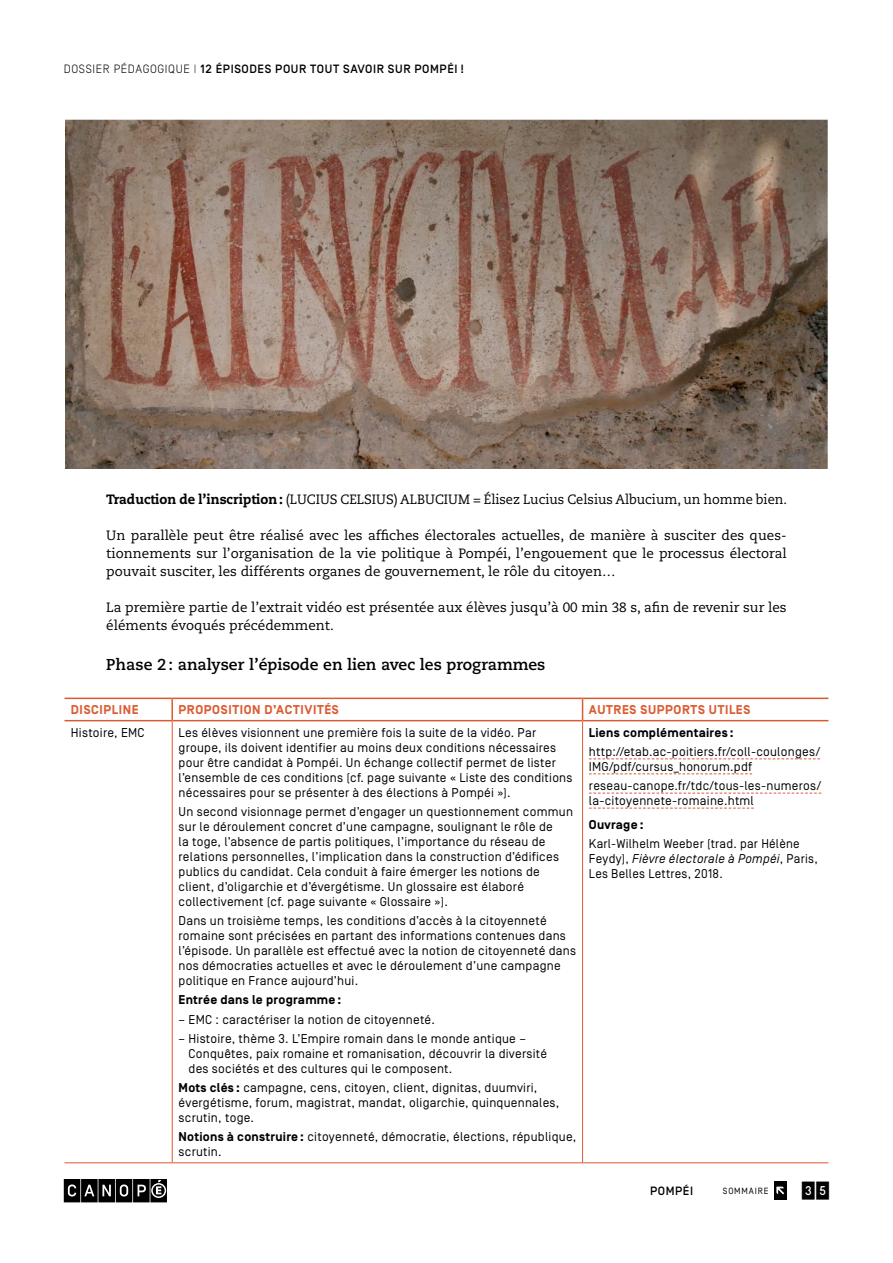
<style>
.page{position:relative;width:893px;height:1263px;background:#fff}
.page>*{position:absolute;margin:0;border:0;box-sizing:border-box;transform-origin:0 0}
.t1{font:500 18px "Simplon CNDP";color:#000}
.Titre3{font:700 15.75px "Caecilia LT Std";color:#000}
.Texte_courant{font:13.5px/18px "Caecilia LT Std";color:#000;text-align:justify}
.Texte_courant-2{font:13.5px "Caecilia LT Std";color:#000;scale:.96 1}
.Tableau_Texte{font:12.75px/15px "Simplon BP Regular";letter-spacing:.02em;color:#000}
.Tableau_Tetiere{font:700 12.75px "Simplon BP";letter-spacing:.05em;color:#db5b31}
.Tableau_Texte-2{font:700 12.75px "Simplon BP";letter-spacing:.02em;color:#000}
.t2{font:500 12px "Simplon BP";letter-spacing:.05em;color:#000}
.t3{font:9px "Simplon BP Regular";letter-spacing:.09em;color:#000}
.s1{font-weight:300}
.s2{font-weight:800}
.s3{font-family:"Simplon BP";font-weight:700}
.s4{font-style:italic}
</style>
<div class="page">
<svg style="left:64px;top:1179px;width:103px;height:23px;background:#2f2f2f"></svg>
<div style="left:774px;top:1181px;width:13px;height:18px;background:#000"></div>
<svg style="left:776px;top:1186px;width:8px;height:8px"></svg>
<img style="left:65px;top:119px;width:762px;height:349px">
<svg style="left:65px;top:699px;width:763px;height:463px"></svg>
<hr style="left:171px;top:699px;width:2px;height:21px;background:#db5b31">
<svg style="left:582px;top:699px;width:1px;height:21px"></svg>
<hr style="left:65px;top:1162px;width:107px;height:1px;background:#db5b31">
<hr style="left:172px;top:721px;width:1px;height:441px;background:#db5b31">
<hr style="left:582px;top:721px;width:1px;height:441px;background:#db5b31">
<hr style="left:172px;top:1162px;width:411px;height:1px;background:#db5b31">
<hr style="left:583px;top:1162px;width:245px;height:1px;background:#db5b31">
<hr style="left:65px;top:698px;width:107px;height:1px;background:#db5b31">
<hr style="left:172px;top:698px;width:411px;height:1px;background:#db5b31">
<hr style="left:583px;top:698px;width:245px;height:1px;background:#db5b31">
<hr style="left:65px;top:720px;width:107px;height:1px;background:#db5b31">
<hr style="left:172px;top:720px;width:411px;height:1px;background:#db5b31">
<hr style="left:583px;top:720px;width:245px;height:1px;background:#db5b31">
<svg style="left:589px;top:758px;width:231px;height:1px"></svg>
<svg style="left:589px;top:773px;width:163px;height:1px"></svg>
<svg style="left:589px;top:793px;width:232px;height:1px"></svg>
<svg style="left:589px;top:808px;width:165px;height:1px"></svg>
<p class="t2" style="left:64px;top:62px;width:402px"><span class="s1">DOSSIER PÉDAGOGIQUE |</span> 12 ÉPISODES POUR TOUT SAVOIR SUR POMPÉI !</p>
<p class="Texte_courant-2" style="left:106px;top:491px;width:711px"><span class="s2">Traduction de l’inscription:</span> (LUCIUS CELSIUS) ALBUCIUM = Élisez Lucius Celsius Albucium, un homme bien.</p>
<p class="Texte_courant" style="left:106px;top:527px;width:682px">Un parallèle peut être réalisé avec les affiches électorales actuelles, de manière à susciter des ques&shy;tionnements sur l’organisation de la vie politique à Pompéi, l’engouement que le processus électoral pouvait susciter, les différents organes de gouvernement, le rôle du citoyen…</p>
<p class="Texte_courant" style="left:106px;top:599px;width:682px">La première partie de l’extrait vidéo est présentée aux élèves jusqu’à 00 min 38 s, afin de revenir sur les éléments évoqués précédemment.</p>
<p class="Titre3" style="left:106px;top:655px;width:441px">Phase 2: analyser l’épisode en lien avec les programmes</p>
<p class="Tableau_Tetiere" style="left:71px;top:703px;width:69px">DISCIPLINE</p>
<p class="Tableau_Tetiere" style="left:179px;top:703px;width:162px">PROPOSITION D’ACTIVITÉS</p>
<p class="Tableau_Tetiere" style="left:589px;top:703px;width:163px">AUTRES SUPPORTS UTILES</p>
<p class="Tableau_Texte" style="left:71px;top:725px;width:75px">Histoire, EMC</p>
<p class="Tableau_Texte" style="left:179px;top:725px;width:395px">Les élèves visionnent une première fois la suite de la vidéo. Par groupe, ils doivent identifier au moins deux conditions nécessaires pour être candidat à Pompéi. Un échange collectif permet de lister l’ensemble de ces conditions (cf. page suivante « Liste des conditions nécessaires pour se présenter à des élections à Pompéi »).</p>
<p class="Tableau_Texte" style="left:179px;top:804px;width:396px">Un second visionnage permet d’engager un questionnement commun sur le déroulement concret d’une campagne, soulignant le rôle de<br>la toge, l’absence de partis politiques, l’importance du réseau de relations personnelles, l’implication dans la construction d’édifices publics du candidat. Cela conduit à faire émerger les notions de client, d’oligarchie et d’évergétisme. Un glossaire est élaboré collectivement (cf. page suivante « Glossaire »).</p>
<p class="Tableau_Texte" style="left:179px;top:913px;width:399px">Dans un troisième temps, les conditions d’accès à la citoyenneté romaine sont précisées en partant des informations contenues dans l’épisode. Un parallèle est effectué avec la notion de citoyenneté dans nos démocraties actuelles et avec le déroulement d’une campagne politique en France aujourd’hui.</p>
<p class="Tableau_Texte-2" style="left:179px;top:993px;width:164px">Entrée dans le programme :</p>
<p class="Tableau_Texte" style="left:179px;top:1012px;width:258px">– EMC : caractériser la notion de citoyenneté.</p>
<p class="Tableau_Texte" style="left:189px;top:1031px;width:360px;text-indent:-10px">– Histoire, thème 3. L’Empire romain dans le monde antique –<br>Conquêtes, paix romaine et romanisation, découvrir la diversité des sociétés et des cultures qui le composent.</p>
<p class="Tableau_Texte" style="left:179px;top:1080px;width:382px"><span class="s3">Mots clés :</span> campagne, cens, citoyen, client, dignitas, duumviri, évergétisme, forum, magistrat, mandat, oligarchie, quinquennales, scrutin, toge.</p>
<p class="Tableau_Texte" style="left:179px;top:1129px;width:399px"><span class="s3">Notions à construire :</span> citoyenneté, démocratie, élections, république, scrutin.</p>
<p class="Tableau_Texte-2" style="left:589px;top:725px;width:146px">Liens complémentaires :</p>
<p class="Tableau_Texte" style="left:589px;top:744px;width:233px">http://etab.ac-poitiers.fr/coll-coulonges/<br>IMG/pdf/cursus_honorum.pdf</p>
<p class="Tableau_Texte" style="left:589px;top:778px;width:234px">reseau-canope.fr/tdc/tous-les-numeros/ la-citoyennete-romaine.html</p>
<p class="Tableau_Texte-2" style="left:589px;top:817px;width:56px">Ouvrage :</p>
<p class="Tableau_Texte" style="left:589px;top:836px;width:230px">Karl-Wilhelm Weeber (trad. par Hélène<br>Feydy), <span class="s4">Fièvre électorale à Pompéi</span>, Paris,<br>Les Belles Lettres, 2018.</p>
<p class="t2" style="left:650px;top:1184px;width:45px">POMPÉI</p>
<h1 class="t1" style="left:802px;top:1181px;width:29px">35</h1>
<p class="t3" style="left:723px;top:1186px;width:47px">SOMMAIRE</p>
</div>
